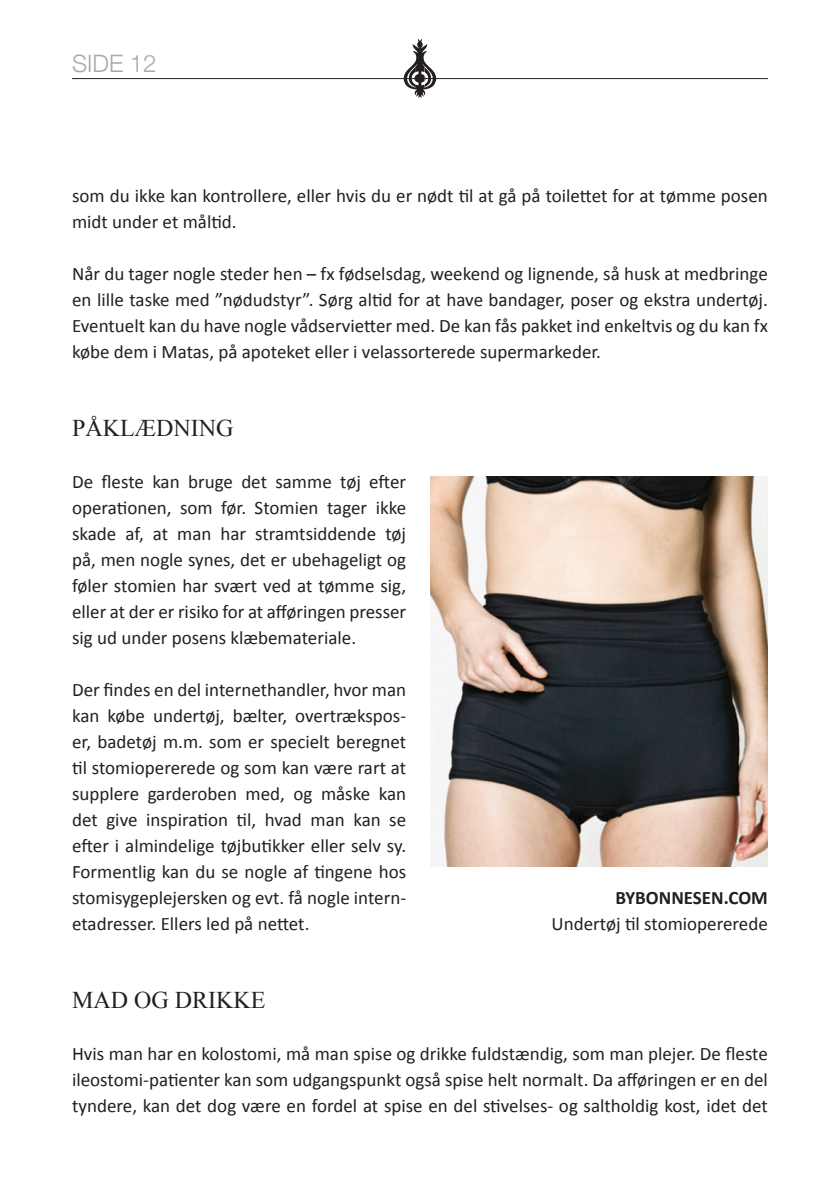
<style>
.page{position:relative;width:840px;height:1191px;background:#fff}
.page>*{position:absolute;margin:0;border:0;box-sizing:border-box;transform-origin:0 0}
.Overskrift{font:24px "Times New Roman";color:#231f20}
.t1{font:300 24px "Helvetica Neue";color:#a8a9ad}
.Brødtekst{font:19px/26px "Calibri";color:#231f20;text-align:justify}
.Brødtekst-2{font:700 19px "Calibri";color:#231f20}
</style>
<div class="page">
<hr style="left:72px;top:78px;width:695px;height:1px;background:#231f20">
<svg style="left:403px;top:39px;width:33px;height:59px"></svg>
<img style="left:430px;top:476px;width:337px;height:390px">
<p class="t1" style="left:72px;top:44px;width:86px">SIDE 12</p>
<p class="Brødtekst" style="left:72px;top:182px;width:697px">som du ikke kan kontrollere, eller hvis du er nødt til at gå på toilettet for at tømme posen midt under et måltid.</p>
<p class="Brødtekst" style="left:72px;top:260px;width:697px">Når du tager nogle steder hen – fx fødselsdag, weekend og lignende, så husk at medbringe en lille taske med ”nødudstyr”. Sørg altid for at have bandager, poser og ekstra undertøj.<br>Eventuelt kan du have nogle vådservietter med. De kan fås pakket ind enkeltvis og du kan fx købe dem i Matas, på apoteket eller i velassorterede supermarkeder.</p>
<p class="Overskrift" style="left:72px;top:412px;width:163px">PÅKLÆDNING</p>
<p class="Brødtekst" style="left:72px;top:468px;width:335px">De fleste kan bruge det samme tøj efter operationen, som før. Stomien tager ikke skade af, at man har stramtsiddende tøj på, men nogle synes, det er ubehageligt og føler stomien har svært ved at tømme sig, eller at der er risiko for at afføringen presser sig ud under posens klæbemateriale.</p>
<p class="Brødtekst" style="left:72px;top:676px;width:335px">Der findes en del internethandler, hvor man kan købe undertøj, bælter, overtrækspos&shy;er, badetøj m.m. som er specielt beregnet til stomiopererede og som kan være rart at supplere garderoben med, og måske kan det give inspiration til, hvad man kan se efter i almindelige tøjbutikker eller selv sy.<br>Formentlig kan du se nogle af tingene hos stomisygeplejersken og evt. få nogle intern&shy;etadresser. Ellers led på nettet.</p>
<p class="Brødtekst-2" style="left:615px;top:886px;width:154px">BYBONNESEN.COM</p>
<p class="Brødtekst" style="left:551px;top:910px;width:218px">Undertøj til stomiopererede</p>
<p class="Overskrift" style="left:72px;top:984px;width:195px">MAD OG DRIKKE</p>
<p class="Brødtekst" style="left:72px;top:1040px;width:697px">Hvis man har en kolostomi, må man spise og drikke fuldstændig, som man plejer. De fleste ileostomi-patienter kan som udgangspunkt også spise helt normalt. Da afføringen er en del tyndere, kan det dog være en fordel at spise en del stivelses- og saltholdig kost, idet det</p>
</div>
